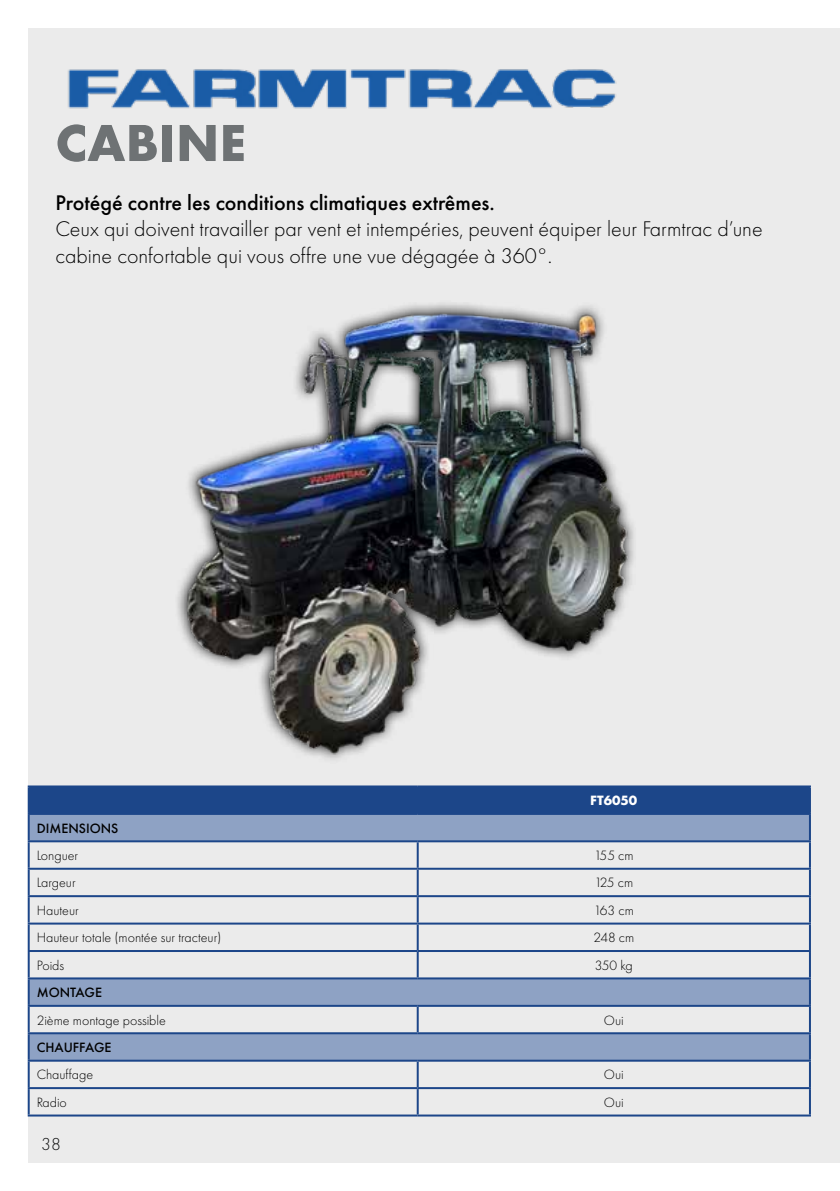
<style>
.page{position:relative;width:840px;height:1191px;background:#fff}
.page>*{position:absolute;margin:0;border:0;box-sizing:border-box;transform-origin:0 0}
.t1{font:700 54px "Futura PT";color:#6e7274}
.t2{font:300 22px/26.4px "Futura PT";color:#000}
.t3{font:500 22px "Futura PT";color:#000}
.t4{font:300 18px "Futura PT";color:#000}
.t5{font:300 14px "Futura PT";color:#000}
.t6{font:500 14px "Futura PT";color:#000}
.t7{font:700 14px "Futura PT";color:#fff}
</style>
<div class="page">
<div style="left:28px;top:28px;width:811px;height:1134px;background:#ebebeb"></div>
<img style="left:68px;top:69px;width:549px;height:40px">
<div style="left:30px;top:787px;width:778px;height:26px;background:#1c4689"></div>
<svg style="left:30px;top:815px;width:778px;height:244px"></svg>
<hr style="left:28px;top:785px;width:389px;height:2px;background:#1c4689">
<hr style="left:28px;top:787px;width:2px;height:26px;background:#1c4689">
<hr style="left:417px;top:785px;width:393px;height:2px;background:#1c4689">
<hr style="left:416px;top:787px;width:2px;height:26px;background:#1c4689">
<hr style="left:808px;top:787px;width:2px;height:26px;background:#1c4689">
<hr style="left:28px;top:813px;width:389px;height:2px;background:#1c4689">
<hr style="left:28px;top:815px;width:2px;height:25px;background:#1c4689">
<hr style="left:417px;top:813px;width:393px;height:2px;background:#1c4689">
<hr style="left:808px;top:815px;width:2px;height:25px;background:#1c4689">
<hr style="left:28px;top:840px;width:389px;height:2px;background:#1c4689">
<hr style="left:28px;top:842px;width:2px;height:25px;background:#1c4689">
<hr style="left:417px;top:840px;width:393px;height:2px;background:#1c4689">
<hr style="left:416px;top:842px;width:2px;height:25px;background:#1c4689">
<hr style="left:808px;top:842px;width:2px;height:25px;background:#1c4689">
<hr style="left:28px;top:867px;width:389px;height:2px;background:#1c4689">
<hr style="left:28px;top:869px;width:2px;height:26px;background:#1c4689">
<hr style="left:417px;top:867px;width:393px;height:2px;background:#1c4689">
<hr style="left:416px;top:869px;width:2px;height:26px;background:#1c4689">
<hr style="left:808px;top:869px;width:2px;height:26px;background:#1c4689">
<hr style="left:28px;top:895px;width:389px;height:2px;background:#1c4689">
<hr style="left:28px;top:897px;width:2px;height:25px;background:#1c4689">
<hr style="left:417px;top:895px;width:393px;height:2px;background:#1c4689">
<hr style="left:416px;top:897px;width:2px;height:25px;background:#1c4689">
<hr style="left:808px;top:897px;width:2px;height:25px;background:#1c4689">
<hr style="left:28px;top:922px;width:389px;height:2px;background:#1c4689">
<hr style="left:28px;top:924px;width:2px;height:26px;background:#1c4689">
<hr style="left:417px;top:922px;width:393px;height:2px;background:#1c4689">
<hr style="left:416px;top:924px;width:2px;height:26px;background:#1c4689">
<hr style="left:808px;top:924px;width:2px;height:26px;background:#1c4689">
<hr style="left:28px;top:950px;width:389px;height:2px;background:#1c4689">
<hr style="left:28px;top:952px;width:2px;height:25px;background:#1c4689">
<hr style="left:417px;top:950px;width:393px;height:2px;background:#1c4689">
<hr style="left:416px;top:952px;width:2px;height:25px;background:#1c4689">
<hr style="left:808px;top:952px;width:2px;height:25px;background:#1c4689">
<hr style="left:28px;top:977px;width:389px;height:2px;background:#1c4689">
<hr style="left:28px;top:979px;width:2px;height:25px;background:#1c4689">
<hr style="left:417px;top:977px;width:393px;height:2px;background:#1c4689">
<hr style="left:808px;top:979px;width:2px;height:25px;background:#1c4689">
<hr style="left:28px;top:1004px;width:389px;height:2px;background:#1c4689">
<hr style="left:28px;top:1006px;width:2px;height:26px;background:#1c4689">
<hr style="left:417px;top:1004px;width:393px;height:2px;background:#1c4689">
<hr style="left:416px;top:1006px;width:2px;height:26px;background:#1c4689">
<hr style="left:808px;top:1006px;width:2px;height:26px;background:#1c4689">
<hr style="left:28px;top:1032px;width:389px;height:2px;background:#1c4689">
<hr style="left:28px;top:1034px;width:2px;height:25px;background:#1c4689">
<hr style="left:417px;top:1032px;width:393px;height:2px;background:#1c4689">
<hr style="left:808px;top:1034px;width:2px;height:25px;background:#1c4689">
<hr style="left:28px;top:1059px;width:389px;height:2px;background:#1c4689">
<hr style="left:28px;top:1061px;width:2px;height:26px;background:#1c4689">
<hr style="left:417px;top:1059px;width:393px;height:2px;background:#1c4689">
<hr style="left:416px;top:1061px;width:2px;height:26px;background:#1c4689">
<hr style="left:808px;top:1061px;width:2px;height:26px;background:#1c4689">
<hr style="left:28px;top:1087px;width:389px;height:2px;background:#1c4689">
<hr style="left:28px;top:1089px;width:2px;height:25px;background:#1c4689">
<hr style="left:417px;top:1087px;width:393px;height:2px;background:#1c4689">
<hr style="left:416px;top:1089px;width:2px;height:25px;background:#1c4689">
<hr style="left:808px;top:1089px;width:2px;height:25px;background:#1c4689">
<hr style="left:28px;top:1114px;width:389px;height:2px;background:#1c4689">
<hr style="left:417px;top:1114px;width:393px;height:2px;background:#1c4689">
<img style="left:177px;top:303px;width:457px;height:454px">
<h1 class="t1" style="left:55px;top:108px;width:192px">CABINE</h1>
<h2 class="t3" style="left:55px;top:189px;width:441px">Protégé contre les conditions climatiques extrêmes.</h2>
<h2 class="t2" style="left:55px;top:216px;width:708px">Ceux qui doivent travailler par vent et intempéries, peuvent équiper leur Farmtrac d’une cabine confortable qui vous offre une vue dégagée à 360°.</h2>
<p class="t7" style="left:590px;top:791px;width:48px">FT6050</p>
<p class="t6" style="left:37px;top:819px;width:83px">DIMENSIONS</p>
<p class="t5" style="left:37px;top:847px;width:43px">Longuer</p>
<p class="t5" style="left:593px;top:847px;width:41px">155 cm</p>
<p class="t5" style="left:37px;top:875px;width:40px">Largeur</p>
<p class="t5" style="left:594px;top:875px;width:40px">125 cm</p>
<p class="t5" style="left:37px;top:902px;width:44px">Hauteur</p>
<p class="t5" style="left:593px;top:902px;width:42px">163 cm</p>
<p class="t5" style="left:37px;top:929px;width:186px">Hauteur totale (montée sur tracteur)</p>
<p class="t5" style="left:593px;top:929px;width:42px">248 cm</p>
<p class="t5" style="left:37px;top:957px;width:29px">Poids</p>
<p class="t5" style="left:594px;top:957px;width:40px">350 kg</p>
<p class="t6" style="left:37px;top:984px;width:67px">MONTAGE</p>
<p class="t5" style="left:37px;top:1012px;width:130px">2ième montage possible</p>
<p class="t5" style="left:603px;top:1012px;width:21px">Oui</p>
<p class="t6" style="left:37px;top:1038px;width:76px">CHAUFFAGE</p>
<p class="t5" style="left:37px;top:1066px;width:58px">Chauffage</p>
<p class="t5" style="left:603px;top:1066px;width:21px">Oui</p>
<p class="t5" style="left:37px;top:1094px;width:32px">Radio</p>
<p class="t5" style="left:603px;top:1094px;width:21px">Oui</p>
<p class="t4" style="left:41px;top:1133px;width:21px">38</p>
</div>
